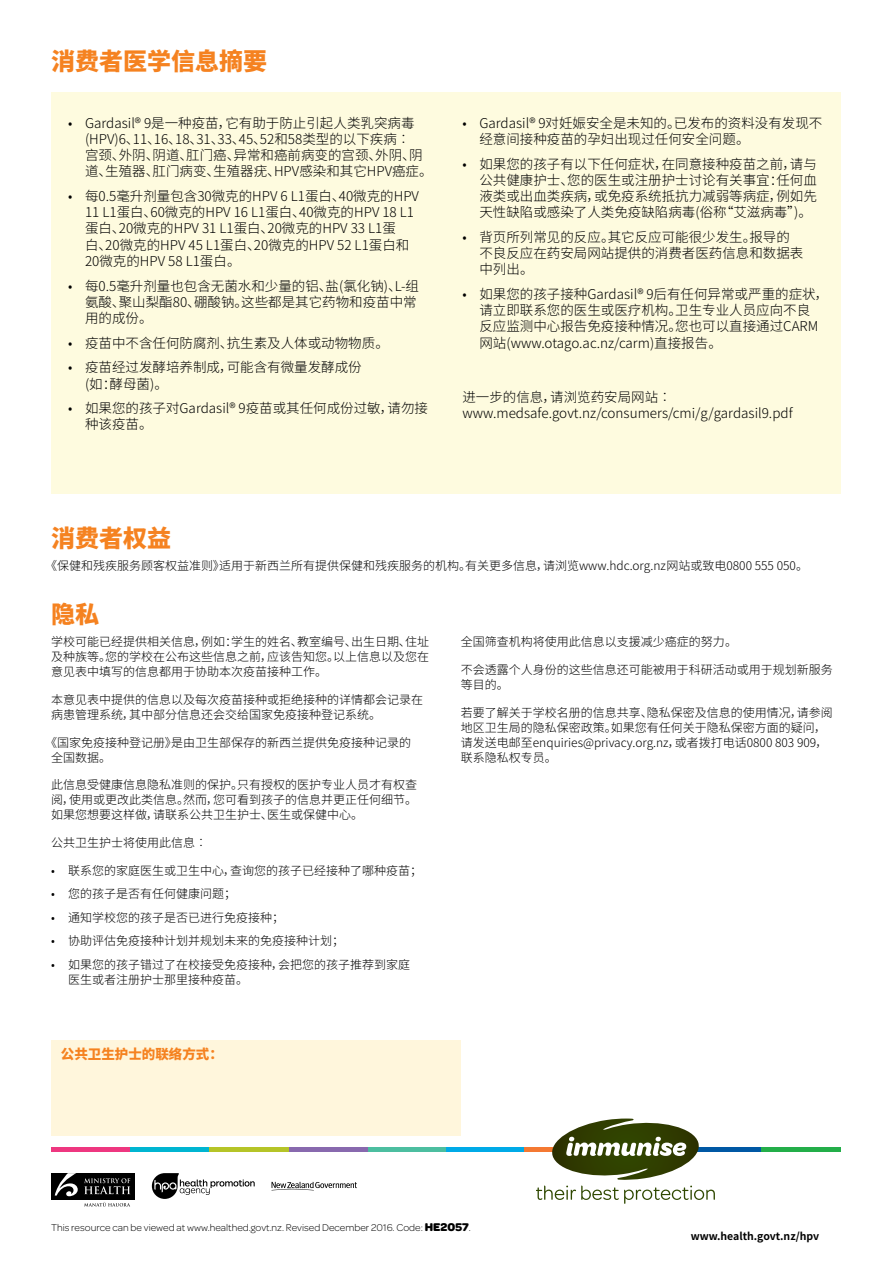
<style>
.page{position:relative;width:893px;height:1263px;background:#fff}
.page>*{position:absolute;margin:0;border:0;box-sizing:border-box;transform-origin:0 0}
.t1{font:900 24px "Noto Sans CJ Ksc";color:#f58220}
.t2{font:300 13.5px/16.2px "Noto Sans CJ Ksc";color:#000}
.t3{font:900 13.5px "Noto Sans CJ Ksc";color:#f58220}
.t4{font:300 12px/15px "Noto Sans CJ Ksc";color:#000}
.t5{font:300 10.5px "Omnes";color:#000}
.t6{font:700 10.5px "Noto Sans CJ Ksc";color:#000}
.s1{font-weight:700;font-size:12px}
</style>
<div class="page">
<div style="left:51px;top:93px;width:790px;height:401px;background:#fefbdf"></div>
<div style="left:51px;top:1040px;width:410px;height:95px;background:#fff6dc"></div>
<hr style="left:51px;top:1147px;width:79px;height:4px;background:#ee3780">
<hr style="left:130px;top:1147px;width:80px;height:4px;background:#00b5d1">
<hr style="left:210px;top:1147px;width:79px;height:4px;background:#b5c428">
<hr style="left:289px;top:1147px;width:79px;height:4px;background:#8869ae">
<hr style="left:368px;top:1147px;width:80px;height:4px;background:#4cbea0">
<hr style="left:446px;top:1147px;width:80px;height:4px;background:#00aae7">
<hr style="left:525px;top:1147px;width:79px;height:4px;background:#f47932">
<hr style="left:683px;top:1147px;width:79px;height:4px;background:#0058a4">
<hr style="left:762px;top:1147px;width:79px;height:4px;background:#23ae49">
<svg style="left:272px;top:1182px;width:85px;height:8px"></svg>
<svg style="left:152px;top:1173px;width:103px;height:26px"></svg>
<div style="left:51px;top:1173px;width:83px;height:27px;background:#000"></div>
<svg style="left:55px;top:1173px;width:23px;height:23px"></svg>
<svg style="left:84px;top:1178px;width:46px;height:16px"></svg>
<svg style="left:84px;top:1202px;width:46px;height:4px"></svg>
<svg style="left:536px;top:1118px;width:179px;height:86px"></svg>
<h1 class="t1" style="left:51px;top:48px;width:217px">消费者医学信息摘要</h1>
<p class="t2" style="left:85px;top:115px;width:349px;text-indent:-17px">• Gardasil® 9是一种疫苗，它有助于防止引起人类乳突病毒(HPV)6、11、16、18、31、33、45、52和58类型的以下疾病︰<br>宫颈、外阴、阴道、肛门癌、异常和癌前病变的宫颈、外阴、阴道、生殖器、肛门病变、生殖器疣、HPV感染和其它HPV癌症。</p>
<p class="t2" style="left:85px;top:188px;width:335px;text-indent:-17px">• 每0.5毫升剂量包含30微克的HPV 6 L1蛋白、40微克的HPV 11 L1蛋白、60微克的HPV 16 L1蛋白、40微克的HPV 18 L1蛋白、20微克的HPV 31 L1蛋白、20微克的HPV 33 L1蛋<br>白、20微克的HPV 45 L1蛋白、20微克的HPV 52 L1蛋白和20微克的HPV 58 L1蛋白。</p>
<p class="t2" style="left:85px;top:278px;width:335px;text-indent:-17px">• 每0.5毫升剂量也包含无菌水和少量的铝、盐(氯化钠)、L-组氨酸、聚山梨酯80、硼酸钠。这些都是其它药物和疫苗中常用的成份。</p>
<p class="t2" style="left:68px;top:335px;width:322px">• 疫苗中不含任何防腐剂、抗生素及人体或动物物质。</p>
<p class="t2" style="left:85px;top:360px;width:278px;text-indent:-17px">• 疫苗经过发酵培养制成，可能含有微量发酵成份(如：酵母菌)。</p>
<p class="t2" style="left:85px;top:400px;width:344px;text-indent:-17px">• 如果您的孩子对Gardasil® 9疫苗或其任何成份过敏，请勿接种该疫苗。</p>
<p class="t2" style="left:479px;top:115px;width:344px;text-indent:-17px">• Gardasil® 9对妊娠安全是未知的。已发布的资料没有发现不经意间接种疫苗的孕妇出现过任何安全问题。</p>
<p class="t2" style="left:479px;top:156px;width:339px;text-align:justify;text-indent:-17px">• 如果您的孩子有以下任何症状，在同意接种疫苗之前，请与公共健康护士、您的医生或注册护士讨论有关事宜：任何血液类或出血类疾病，或免疫系统抵抗力减弱等病症，例如先天性缺陷或感染了人类免疫缺陷病毒(俗称“艾滋病毒”)。</p>
<p class="t2" style="left:479px;top:229px;width:326px;text-indent:-17px">• 背页所列常见的反应。其它反应可能很少发生。报导的不良反应在药安局网站提供的消费者医药信息和数据表中列出。</p>
<p class="t2" style="left:479px;top:286px;width:350px;text-indent:-17px">• 如果您的孩子接种Gardasil® 9后有任何异常或严重的症状，请立即联系您的医生或医疗机构。卫生专业人员应向不良<br>反应监测中心报告免疫接种情况。您也可以直接通过CARM网站(www.otago.ac.nz/carm)直接报告。</p>
<p class="t2" style="left:462px;top:389px;width:332px">进一步的信息，请浏览药安局网站︰ www.medsafe.govt.nz/consumers/cmi/g/gardasil9.pdf</p>
<h1 class="t1" style="left:51px;top:524px;width:121px">消费者权益</h1>
<p class="t4" style="left:45px;top:558px;width:764px">《保健和残疾服务顾客权益准则》适用于新西兰所有提供保健和残疾服务的机构。有关更多信息，请浏览www.hdc.org.nz网站或致电0800 555 050。</p>
<h1 class="t1" style="left:51px;top:600px;width:49px">隐私</h1>
<p class="t4" style="left:51px;top:634px;width:379px;text-align:justify">学校可能已经提供相关信息，例如：学生的姓名、教室编号、出生日期、住址及种族等。您的学校在公布这些信息之前，应该告知您。以上信息以及您在意见表中填写的信息都用于协助本次疫苗接种工作。</p>
<p class="t4" style="left:51px;top:692px;width:373px">本意见表中提供的信息以及每次疫苗接种或拒绝接种的详情都会记录在病患管理系统，其中部分信息还会交给国家免疫接种登记系统。</p>
<p class="t4" style="left:51px;top:735px;width:361px;text-indent:-6px">《国家免疫接种登记册》是由卫生部保存的新西兰提供免疫接种记录的全国数据。</p>
<p class="t4" style="left:51px;top:778px;width:368px;text-align:justify">此信息受健康信息隐私准则的保护。只有授权的医护专业人员才有权查阅，使用或更改此类信息。然而，您可看到孩子的信息并更正任何细节。如果您想要这样做，请联系公共卫生护士、医生或保健中心。</p>
<p class="t4" style="left:51px;top:835px;width:157px">公共卫生护士将使用此信息︰</p>
<p class="t4" style="left:51px;top:863px;width:373px">• 联系您的家庭医生或卫生中心，查询您的孩子已经接种了哪种疫苗；</p>
<p class="t4" style="left:51px;top:887px;width:187px">• 您的孩子是否有任何健康问题；</p>
<p class="t4" style="left:51px;top:910px;width:235px">• 通知学校您的孩子是否已进行免疫接种；</p>
<p class="t4" style="left:51px;top:934px;width:295px">• 协助评估免疫接种计划并规划未来的免疫接种计划；</p>
<p class="t4" style="left:68px;top:957px;width:343px;text-indent:-17px">• 如果您的孩子错过了在校接受免疫接种，会把您的孩子推荐到家庭医生或者注册护士那里接种疫苗。</p>
<p class="t4" style="left:461px;top:634px;width:278px">全国筛查机构将使用此信息以支援减少癌症的努力。</p>
<p class="t4" style="left:461px;top:662px;width:373px">不会透露个人身份的这些信息还可能被用于科研活动或用于规划新服务等目的。</p>
<p class="t4" style="left:461px;top:705px;width:374px">若要了解关于学校名册的信息共享、隐私保密及信息的使用情况，请参阅地区卫生局的隐私保密政策。如果您有任何关于隐私保密方面的疑问，请发送电邮至enquiries@privacy.org.nz，或者拨打电话0800 803 909，联系隐私权专员。</p>
<p class="t3" style="left:61px;top:1046px;width:163px">公共卫生护士的联络方式：</p>
<p class="t5" style="left:51px;top:1220px;width:421px">This resource can be viewed at www.healthed.govt.nz. Revised December 2016. Code: <span class="s1">HE2057</span>.</p>
<p class="t6" style="left:691px;top:1230px;width:130px">www.health.govt.nz/hpv</p>
</div>
